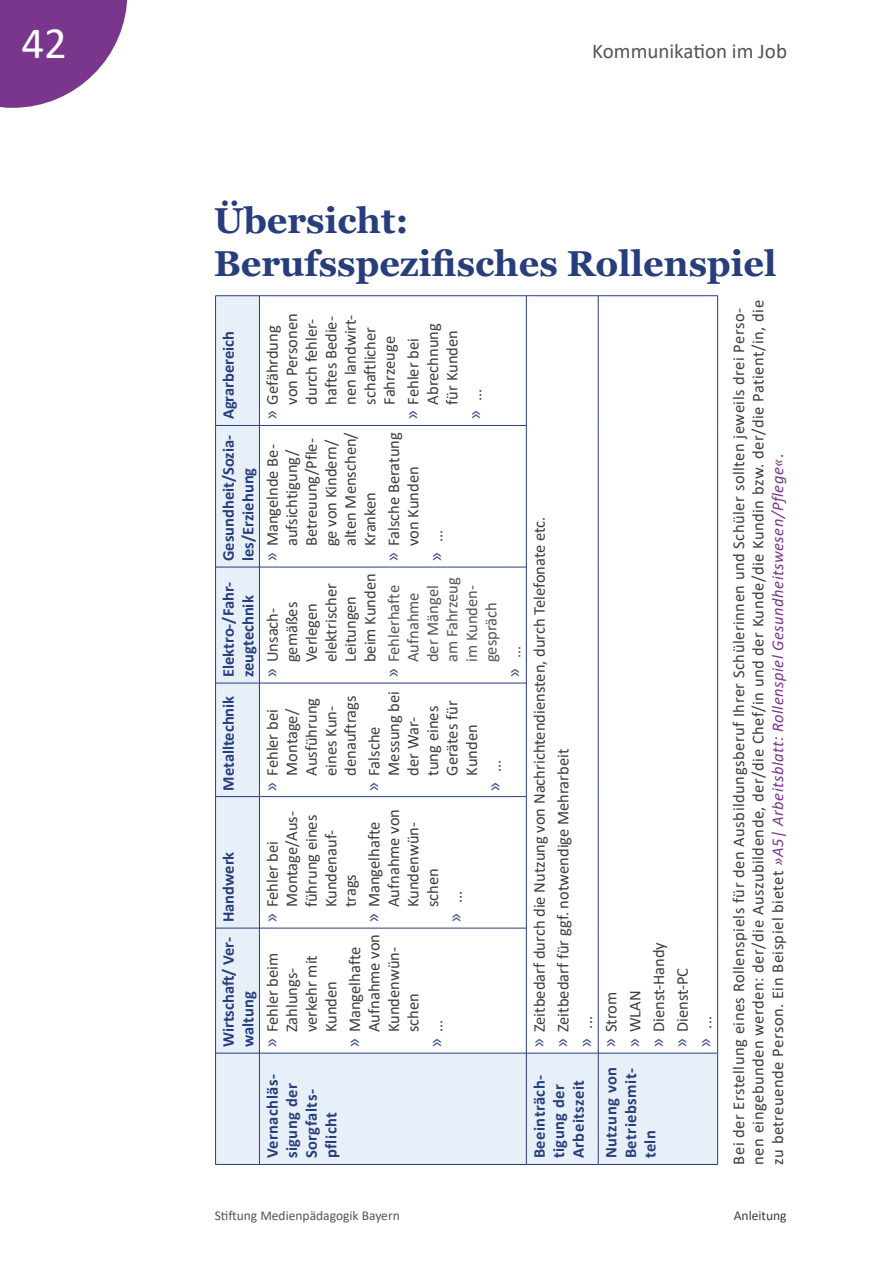
<style>
.page{position:relative;width:893px;height:1263px;background:#fff}
.page>*{position:absolute;margin:0;border:0;box-sizing:border-box;transform-origin:0 0}
.t1{font:45px "Calibri";color:#fff}
.t2{font:700 36px/43.2px "Georgia";color:#283d7c}
.t3{font:21px "Calibri";color:#555454}
.t4{font:16.5px/19.5px "Calibri";color:#3c3c3b}
.t5{font:16.5px/19.5px "Calibri";letter-spacing:.03em;color:#3c3c3b}
.t6{font:700 16.5px/19.5px "Calibri";color:#283d7c}
.t7{font:700 16.5px/19.5px "Calibri";letter-spacing:.03em;color:#283d7c}
.t8{font:16.5px/19.5px "Calibri";color:#555454}
.t9{font:13.5px "Calibri";color:#555454}
.t10{font:13.5px "Calibri";color:#3c3c3b}
.s1{font-family:"Myriad Pro";font-size:21px;color:#3c4b86}
.s2{font-style:italic;color:#7a368c}
</style>
<div class="page">
<svg style="left:0;top:0;width:127px;height:108px"></svg>
<svg style="left:216px;top:296px;width:501px;height:868px"></svg>
<hr style="left:215px;top:1053px;width:1px;height:112px;background:#283d7c">
<hr style="left:216px;top:1164px;width:43px;height:1px;background:#283d7c">
<hr style="left:215px;top:928px;width:1px;height:125px;background:#283d7c">
<hr style="left:216px;top:1053px;width:43px;height:1px;background:#283d7c">
<hr style="left:215px;top:797px;width:1px;height:131px;background:#283d7c">
<hr style="left:216px;top:928px;width:43px;height:1px;background:#283d7c">
<hr style="left:215px;top:683px;width:1px;height:114px;background:#283d7c">
<hr style="left:216px;top:796px;width:43px;height:1px;background:#283d7c">
<hr style="left:215px;top:567px;width:1px;height:116px;background:#283d7c">
<hr style="left:216px;top:683px;width:43px;height:1px;background:#283d7c">
<hr style="left:215px;top:425px;width:1px;height:142px;background:#283d7c">
<hr style="left:216px;top:567px;width:43px;height:1px;background:#283d7c">
<hr style="left:215px;top:296px;width:1px;height:129px;background:#283d7c">
<hr style="left:216px;top:425px;width:43px;height:1px;background:#283d7c">
<hr style="left:216px;top:295px;width:43px;height:1px;background:#283d7c">
<hr style="left:259px;top:1053px;width:1px;height:112px;background:#283d7c">
<hr style="left:260px;top:1164px;width:266px;height:1px;background:#283d7c">
<hr style="left:259px;top:928px;width:1px;height:125px;background:#283d7c">
<hr style="left:260px;top:1053px;width:266px;height:1px;background:#283d7c">
<hr style="left:259px;top:797px;width:1px;height:131px;background:#283d7c">
<hr style="left:260px;top:928px;width:266px;height:1px;background:#283d7c">
<hr style="left:259px;top:683px;width:1px;height:114px;background:#283d7c">
<hr style="left:260px;top:796px;width:266px;height:1px;background:#283d7c">
<hr style="left:259px;top:567px;width:1px;height:116px;background:#283d7c">
<hr style="left:260px;top:683px;width:266px;height:1px;background:#283d7c">
<hr style="left:259px;top:425px;width:1px;height:142px;background:#283d7c">
<hr style="left:260px;top:567px;width:266px;height:1px;background:#283d7c">
<hr style="left:259px;top:296px;width:1px;height:129px;background:#283d7c">
<hr style="left:260px;top:425px;width:266px;height:1px;background:#283d7c">
<hr style="left:260px;top:295px;width:266px;height:1px;background:#283d7c">
<hr style="left:526px;top:1053px;width:1px;height:112px;background:#283d7c">
<hr style="left:526px;top:1164px;width:72px;height:1px;background:#283d7c">
<hr style="left:526px;top:928px;width:1px;height:125px;background:#283d7c">
<hr style="left:526px;top:1053px;width:72px;height:1px;background:#283d7c">
<hr style="left:526px;top:797px;width:1px;height:131px;background:#283d7c">
<hr style="left:526px;top:683px;width:1px;height:114px;background:#283d7c">
<hr style="left:526px;top:567px;width:1px;height:116px;background:#283d7c">
<hr style="left:526px;top:425px;width:1px;height:142px;background:#283d7c">
<hr style="left:526px;top:296px;width:1px;height:129px;background:#283d7c">
<hr style="left:526px;top:295px;width:72px;height:1px;background:#283d7c">
<hr style="left:598px;top:1053px;width:1px;height:112px;background:#283d7c">
<hr style="left:598px;top:1164px;width:119px;height:1px;background:#283d7c">
<hr style="left:598px;top:928px;width:1px;height:125px;background:#283d7c">
<hr style="left:598px;top:1053px;width:119px;height:1px;background:#283d7c">
<hr style="left:598px;top:797px;width:1px;height:131px;background:#283d7c">
<hr style="left:598px;top:683px;width:1px;height:114px;background:#283d7c">
<hr style="left:598px;top:567px;width:1px;height:116px;background:#283d7c">
<hr style="left:598px;top:425px;width:1px;height:142px;background:#283d7c">
<hr style="left:598px;top:296px;width:1px;height:129px;background:#283d7c">
<hr style="left:598px;top:295px;width:119px;height:1px;background:#283d7c">
<hr style="left:717px;top:1053px;width:1px;height:112px;background:#283d7c">
<hr style="left:717px;top:928px;width:1px;height:125px;background:#283d7c">
<hr style="left:717px;top:797px;width:1px;height:131px;background:#283d7c">
<hr style="left:717px;top:683px;width:1px;height:114px;background:#283d7c">
<hr style="left:717px;top:567px;width:1px;height:116px;background:#283d7c">
<hr style="left:717px;top:425px;width:1px;height:142px;background:#283d7c">
<hr style="left:717px;top:296px;width:1px;height:129px;background:#283d7c">
<h1 class="t1" style="left:21px;top:12px;width:47px">42</h1>
<p class="t3" style="left:592px;top:37px;width:196px">Kommunikation im Job</p>
<h2 class="t2" style="left:214px;top:199px;width:564px">Übersicht:<br>Berufsspezifisches Rollenspiel</h2>
<p class="t6" style="left:218px;top:419px;width:90px;rotate:-90deg">Agrarbereich</p>
<p class="t6" style="left:218px;top:561px;width:128px;rotate:-90deg">Gesundheit/Sozia&shy;les/Erziehung</p>
<p class="t6" style="left:218px;top:677px;width:97px;text-indent:-114px;rotate:-90deg">Metalltechnik Elektro-/Fahr&shy;zeugtechnik</p>
<p class="t6" style="left:218px;top:922px;width:72px;rotate:-90deg">Handwerk</p>
<p class="t6" style="left:218px;top:1047px;width:112px;rotate:-90deg">Wirtschaft/ Ver&shy;waltung</p>
<p class="t4" style="left:262px;top:405px;width:92px;text-indent:-15px;rotate:-90deg"><span class="s1">»</span> Gefährdung von Personen durch fehler&shy;haftes Bedie&shy;nen landwirt&shy;schaftlicher<br>Fahrzeuge</p>
<p class="t4" style="left:403px;top:405px;width:83px;text-indent:-15px;rotate:-90deg"><span class="s1">»</span> Fehler bei<br>Abrechnung für Kunden</p>
<p class="t4" style="left:262px;top:546px;width:115px;text-indent:-15px;rotate:-90deg"><span class="s1">»</span> Mangelnde Be&shy;aufsichtigung/<br>Betreuung/Pfle&shy;ge von Kindern/ alten Menschen/<br>Kranken</p>
<p class="t4" style="left:383px;top:546px;width:115px;text-indent:-15px;rotate:-90deg"><span class="s1">»</span> Falsche Beratung von Kunden</p>
<p class="t4" style="left:427px;top:561px;width:33px;rotate:-90deg"><span class="s1">»</span> ...</p>
<p class="t4" style="left:466px;top:419px;width:33px;rotate:-90deg"><span class="s1">»</span> ...</p>
<p class="t4" style="left:262px;top:662px;width:90px;text-indent:-15px;rotate:-90deg"><span class="s1">»</span> Unsach&shy;gemäßes<br>Verlegen elektrischer<br>Leitungen beim Kunden</p>
<p class="t8" style="left:383px;top:662px;width:87px;text-indent:-15px;rotate:-90deg"><span class="s1">»</span> Fehlerhafte<br>Aufnahme der Mängel am Fahrzeug im Kunden&shy;gespräch</p>
<p class="t4" style="left:262px;top:776px;width:82px;text-indent:-15px;rotate:-90deg"><span class="s1">»</span> Fehler bei<br>Montage/<br>Ausführung eines Kun&shy;denauftrags</p>
<p class="t4" style="left:364px;top:776px;width:86px;text-indent:-15px;rotate:-90deg"><span class="s1">»</span> Falsche<br>Messung bei der War&shy;tung eines<br>Gerätes für<br>Kunden</p>
<p class="t4" style="left:262px;top:907px;width:97px;text-indent:-15px;rotate:-90deg"><span class="s1">»</span> Fehler bei<br>Montage/Aus&shy;führung eines<br>Kundenauf&shy;trags</p>
<p class="t4" style="left:364px;top:907px;width:100px;text-indent:-15px;rotate:-90deg"><span class="s1">»</span> Mangelhafte<br>Aufnahme von<br>Kundenwün&shy;schen</p>
<p class="t4" style="left:262px;top:1032px;width:81px;text-indent:-15px;rotate:-90deg"><span class="s1">»</span> Fehler beim<br>Zahlungs&shy;verkehr mit<br>Kunden</p>
<p class="t4" style="left:344px;top:1032px;width:100px;text-indent:-15px;rotate:-90deg"><span class="s1">»</span> Mangelhafte<br>Aufnahme von<br>Kundenwün&shy;schen</p>
<p class="t4" style="left:427px;top:1047px;width:29px;rotate:-90deg"><span class="s1">»</span> ...</p>
<p class="t4" style="left:446px;top:922px;width:33px;rotate:-90deg"><span class="s1">»</span> ...</p>
<p class="t4" style="left:485px;top:791px;width:33px;rotate:-90deg"><span class="s1">»</span> ...</p>
<p class="t8" style="left:505px;top:677px;width:33px;rotate:-90deg"><span class="s1">»</span> ...</p>
<p class="t7" style="left:262px;top:1158px;width:86px;rotate:-90deg">Vernachläs&shy;sigung der<br>Sorgfalts&shy;pflicht</p>
<p class="t4" style="left:527px;top:1047px;width:532px;line-height:23.7px;rotate:-90deg"><span class="s1">»</span> Zeitbedarf durch die Nutzung von Nachrichtendiensten, durch Telefonate etc. <span class="s1">»</span> Zeitbedarf für ggf. notwendige Mehrarbeit<br><span class="s1">»</span> ...</p>
<p class="t7" style="left:529px;top:1158px;width:85px;rotate:-90deg">Beeinträch&shy;tigung der<br>Arbeitszeit</p>
<p class="t4" style="left:599px;top:1047px;width:107px;line-height:23.7px;rotate:-90deg"><span class="s1">»</span> Strom<br><span class="s1">»</span> WLAN<br><span class="s1">»</span> Dienst-Handy <span class="s1">»</span> Dienst-PC<br><span class="s1">»</span> ...</p>
<p class="t6" style="left:601px;top:1158px;width:93px;text-align:justify;rotate:-90deg">Nutzung von Betriebsmit&shy;teln</p>
<p class="t9" style="left:215px;top:1206px;width:187px">Stiftung Medienpädagogik Bayern</p>
<p class="t5" style="left:728px;top:1165px;width:866px;rotate:-90deg">Bei der Erstellung eines Rollenspiels für den Ausbildungsberuf Ihrer Schülerinnen und Schüler sollten jeweils drei Perso&shy;nen eingebunden werden: der/die Auszubildende, der/die Chef/in und der Kunde/die Kundin bzw. der/die Patient/in, die zu betreuende Person. Ein Beispiel bietet <span class="s2">»A5| Arbeitsblatt: Rollenspiel Gesundheitswesen/Pflege«</span>.</p>
<p class="t10" style="left:734px;top:1206px;width:54px">Anleitung</p>
</div>
